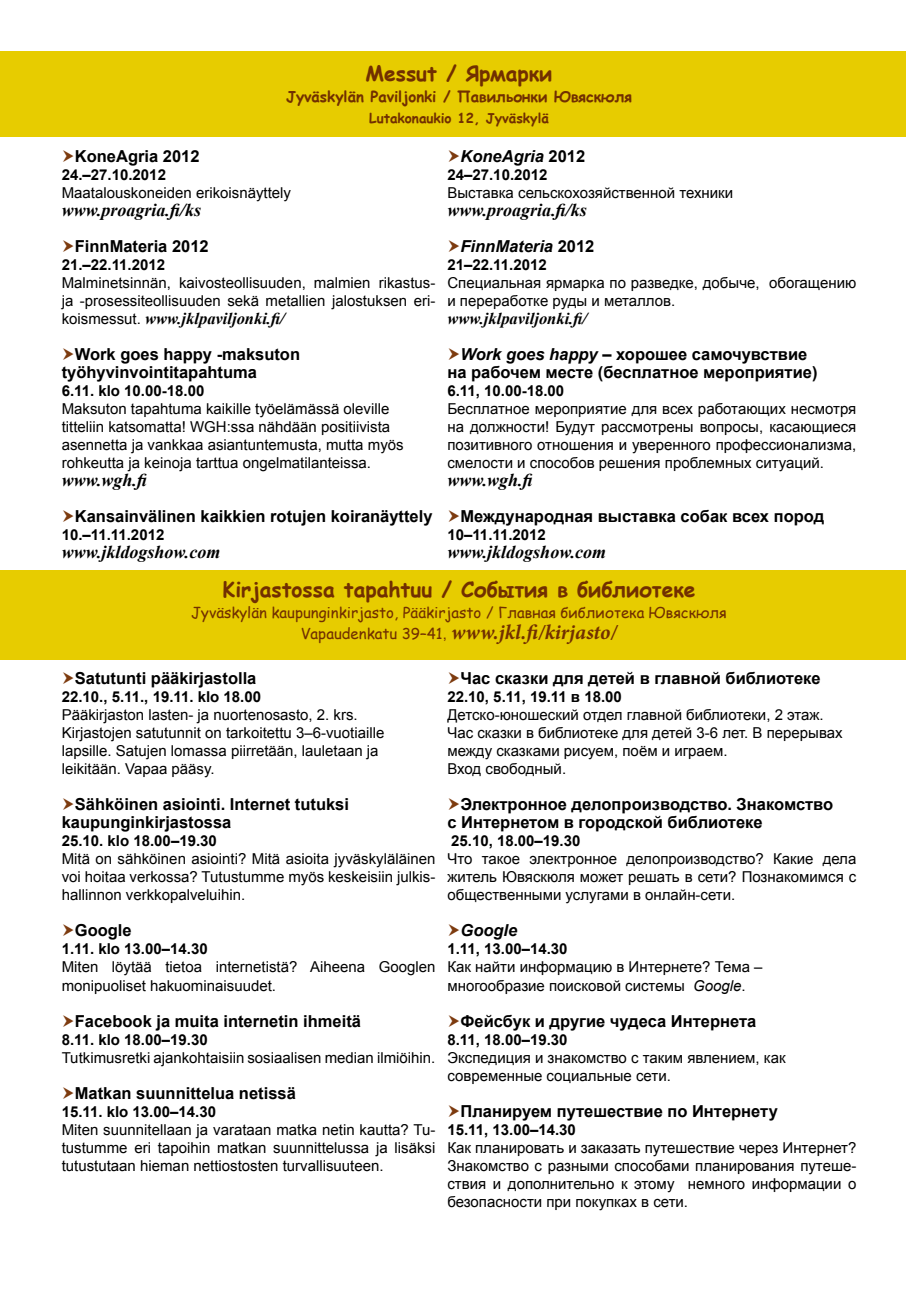
<style>
.page{position:relative;width:906px;height:1289px;background:#fff}
.page>*{position:absolute;margin:0;border:0;box-sizing:border-box;transform-origin:0 0}
.t1{font:700 21px "Comic Sans MS";color:#7d3b0f}
.t2{font:italic 700 21px "Minion Pro";letter-spacing:-.005em;color:#7d3b0f}
.t3{font:italic 700 18px "Times New Roman";color:#000}
.t4{font:700 16.5px/18px "Arial";color:#000}
.t5{font:italic 700 16.5px "Times New Roman";color:#000}
.t6{font:italic 700 16.5px "Arial";color:#000}
.t7{font:15px/18px "Arial";color:#000}
.t8{font:700 15px "Arial";color:#000}
.t9{font:15px "Comic Sans MS";color:#7d3b0f}
.t10{font:700 15px "Comic Sans MS";color:#7d3b0f}
.t11{font:700 13.5px "Comic Sans MS";color:#7d3b0f}
.s1{font-family:"Arial";font-weight:400;font-style:normal;font-size:15px}
.s2{font-style:normal}
.s3{font-style:italic}
.s4{font-family:"Comic Sans MS";font-weight:400;font-style:normal;font-size:15px}
</style>
<div class="page">
<div style="left:0;top:51px;width:906px;height:85px;background:#e7cc00"></div>
<div style="left:0;top:570px;width:906px;height:89px;background:#e7cc00"></div>
<h1 class="t1" style="left:365px;top:58px;width:188px">Messut / Ярмарки</h1>
<p class="t10" style="left:286px;top:85px;width:347px">Jyväskylän Paviljonki / Павильонки Ювяскюля</p>
<p class="t11" style="left:369px;top:108px;width:181px">Lutakonaukio 12, Jyväskylä</p>
<p class="t4" style="left:75px;top:148px;width:126px">KoneAgria 2012</p>
<p class="t8" style="left:62px;top:165px;width:106px">24.–27.10.2012</p>
<p class="t7" style="left:62px;top:184px;width:231px">Maatalouskoneiden erikoisnäyttely</p>
<p class="t3" style="left:62px;top:197px;width:141px">www.proagria.fi/ks</p>
<p class="t4" style="left:75px;top:238px;width:135px">FinnMateria 2012</p>
<p class="t8" style="left:62px;top:255px;width:105px">21.–22.11.2012</p>
<p class="t7" style="left:62px;top:274px;width:375px">Malminetsinnän, kaivosteollisuuden, malmien rikastus&shy;ja -prosessiteollisuuden sekä metallien jalostuksen eri-</p>
<p class="t5" style="left:62px;top:307px;width:225px"><span class="s1">koismessut.</span> www.jklpaviljonki.fi/</p>
<p class="t4" style="left:62px;top:346px;width:240px;text-indent:13px">Work goes happy -maksuton työhyvinvointitapahtuma</p>
<p class="t8" style="left:62px;top:381px;width:144px">6.11. klo 10.00-18.00</p>
<p class="t7" style="left:62px;top:400px;width:343px">Maksuton tapahtuma kaikille työelämässä oleville titteliin katsomatta! WGH:ssa nähdään positiivista asennetta ja vankkaa asiantuntemusta, mutta myös rohkeutta ja keinoja tarttua ongelmatilanteissa.</p>
<p class="t3" style="left:62px;top:467px;width:90px">www.wgh.fi</p>
<p class="t6" style="left:460px;top:145px;width:126px">KoneAgria <span class="s2">2012</span></p>
<p class="t8" style="left:447px;top:165px;width:102px">24–27.10.2012</p>
<p class="t7" style="left:447px;top:184px;width:287px">Выставка сельскохозяйственной техники</p>
<p class="t3" style="left:447px;top:197px;width:141px">www.proagria.fi/ks</p>
<p class="t6" style="left:460px;top:235px;width:135px">FinnMateria <span class="s2">2012</span></p>
<p class="t8" style="left:447px;top:255px;width:101px">21–22.11.2012</p>
<p class="t7" style="left:447px;top:274px;width:410px">Специальная ярмарка по разведке, добыче, обогащению и переработке руды и металлов.</p>
<p class="t5" style="left:447px;top:307px;width:141px">www.jklpaviljonki.fi/</p>
<p class="t4" style="left:447px;top:346px;width:371px;text-align:center"><span class="s3">Work goes happy</span> – хорошее самочувствие на рабочем месте (бесплатное мероприятие)</p>
<p class="t8" style="left:447px;top:381px;width:118px">6.11, 10.00-18.00</p>
<p class="t7" style="left:447px;top:400px;width:410px;text-align:justify">Бесплатное мероприятие для всех работающих несмотря на должности! Будут рассмотрены вопросы, касающиеся позитивного отношения и уверенного профессионализма, смелости и способов решения проблемных ситуаций.</p>
<p class="t3" style="left:447px;top:467px;width:90px">www.wgh.fi</p>
<p class="t4" style="left:460px;top:508px;width:365px">Международная выставка собак всех пород</p>
<p class="t8" style="left:447px;top:525px;width:100px">10–11.11.2012</p>
<p class="t3" style="left:447px;top:539px;width:160px">www.jkldogshow.com</p>
<h1 class="t1" style="left:222px;top:573px;width:474px">Kirjastossa tapahtuu / События в библиотеке</h1>
<p class="t9" style="left:191px;top:601px;width:537px">Jyväskylän kaupunginkirjasto, Pääkirjasto / Главная библиотека Ювяскюля</p>
<h1 class="t2" style="left:301px;top:617px;width:318px"><span class="s4">Vapaudenkatu 39–41</span><span class="s1">,</span> www.jkl.fi/kirjasto/</h1>
<p class="t4" style="left:75px;top:670px;width:183px">Satutunti pääkirjastolla</p>
<p class="t8" style="left:62px;top:687px;width:201px">22.10., 5.11., 19.11. klo 18.00</p>
<p class="t7" style="left:62px;top:706px;width:324px">Pääkirjaston lasten- ja nuortenosasto, 2. krs.<br>Kirjastojen satutunnit on tarkoitettu 3–6-vuotiaille lapsille. Satujen lomassa piirretään, lauletaan ja leikitään. Vapaa pääsy.</p>
<p class="t4" style="left:75px;top:508px;width:359px">Kansainvälinen kaikkien rotujen koiranäyttely</p>
<p class="t8" style="left:62px;top:525px;width:104px">10.–11.11.2012</p>
<p class="t3" style="left:62px;top:539px;width:160px">www.jkldogshow.com</p>
<p class="t4" style="left:460px;top:670px;width:361px">Час сказки для детей в главной библиотеке</p>
<p class="t8" style="left:447px;top:687px;width:176px">22.10, 5.11, 19.11 в 18.00</p>
<p class="t7" style="left:447px;top:706px;width:397px">Детско-юношеский отдел главной библиотеки, 2 этаж.<br>Час сказки в библиотеке для детей 3-6 лет. В перерывах между сказками рисуем, поём и играем.<br>Вход свободный.</p>
<p class="t4" style="left:62px;top:796px;width:289px;text-indent:13px">Sähköinen asiointi. Internet tutuksi kaupunginkirjastossa</p>
<p class="t8" style="left:62px;top:831px;width:157px">25.10. klo 18.00–19.30</p>
<p class="t7" style="left:62px;top:850px;width:375px;text-align:justify">Mitä on sähköinen asiointi? Mitä asioita jyväskyläläinen voi hoitaa verkossa? Tutustumme myös keskeisiin julkis&shy;hallinnon verkkopalveluihin.</p>
<p class="t4" style="left:75px;top:922px;width:58px">Google</p>
<p class="t8" style="left:62px;top:939px;width:147px">1.11. klo 13.00–14.30</p>
<p class="t7" style="left:62px;top:958px;width:375px">Miten löytää tietoa internetistä? Aiheena Googlen monipuoliset hakuominaisuudet.</p>
<p class="t4" style="left:75px;top:1012px;width:288px">Facebook ja muita internetin ihmeitä</p>
<p class="t8" style="left:62px;top:1029px;width:147px">8.11. klo 18.00–19.30</p>
<p class="t7" style="left:62px;top:1048px;width:375px">Tutkimusretki ajankohtaisiin sosiaalisen median ilmiöihin.</p>
<p class="t4" style="left:75px;top:1084px;width:222px">Matkan suunnittelua netissä</p>
<p class="t8" style="left:62px;top:1101px;width:156px">15.11. klo 13.00–14.30</p>
<p class="t7" style="left:62px;top:1120px;width:375px;text-align:justify">Miten suunnitellaan ja varataan matka netin kautta? Tu&shy;tustumme eri tapoihin matkan suunnittelussa ja lisäksi tutustutaan hieman nettiostosten turvallisuuteen.</p>
<p class="t4" style="left:447px;top:796px;width:387px;text-indent:13px">Электронное делопроизводство. Знакомство с Интернетом в городской библиотеке</p>
<p class="t8" style="left:451px;top:831px;width:131px">25.10, 18.00–19.30</p>
<p class="t7" style="left:447px;top:850px;width:410px;text-align:justify">Что такое электронное делопроизводство? Какие дела житель Ювяскюля может решать в сети? Познакомимся с общественными услугами в онлайн-сети.</p>
<p class="t6" style="left:460px;top:919px;width:58px">Google</p>
<p class="t8" style="left:447px;top:939px;width:122px">1.11, 13.00–14.30</p>
<p class="t7" style="left:447px;top:958px;width:317px">Как найти информацию в Интернете? Тема – многообразие поисковой системы <span class="s3">Google</span>.</p>
<p class="t4" style="left:460px;top:1012px;width:297px">Фейсбук и другие чудеса Интернета</p>
<p class="t8" style="left:447px;top:1029px;width:122px">8.11, 18.00–19.30</p>
<p class="t7" style="left:447px;top:1048px;width:340px">Экспедиция и знакомство с таким явлением, как современные социальные сети.</p>
<p class="t4" style="left:460px;top:1102px;width:319px">Планируем путешествие по Интернету</p>
<p class="t8" style="left:447px;top:1119px;width:130px">15.11, 13.00–14.30</p>
<p class="t7" style="left:447px;top:1138px;width:410px;text-align:justify">Как планировать и заказать путешествие через Интернет?<br>Знакомство с разными способами планирования путеше&shy;ствия и дополнительно к этому немного информации о безопасности при покупках в сети.</p>
</div>
